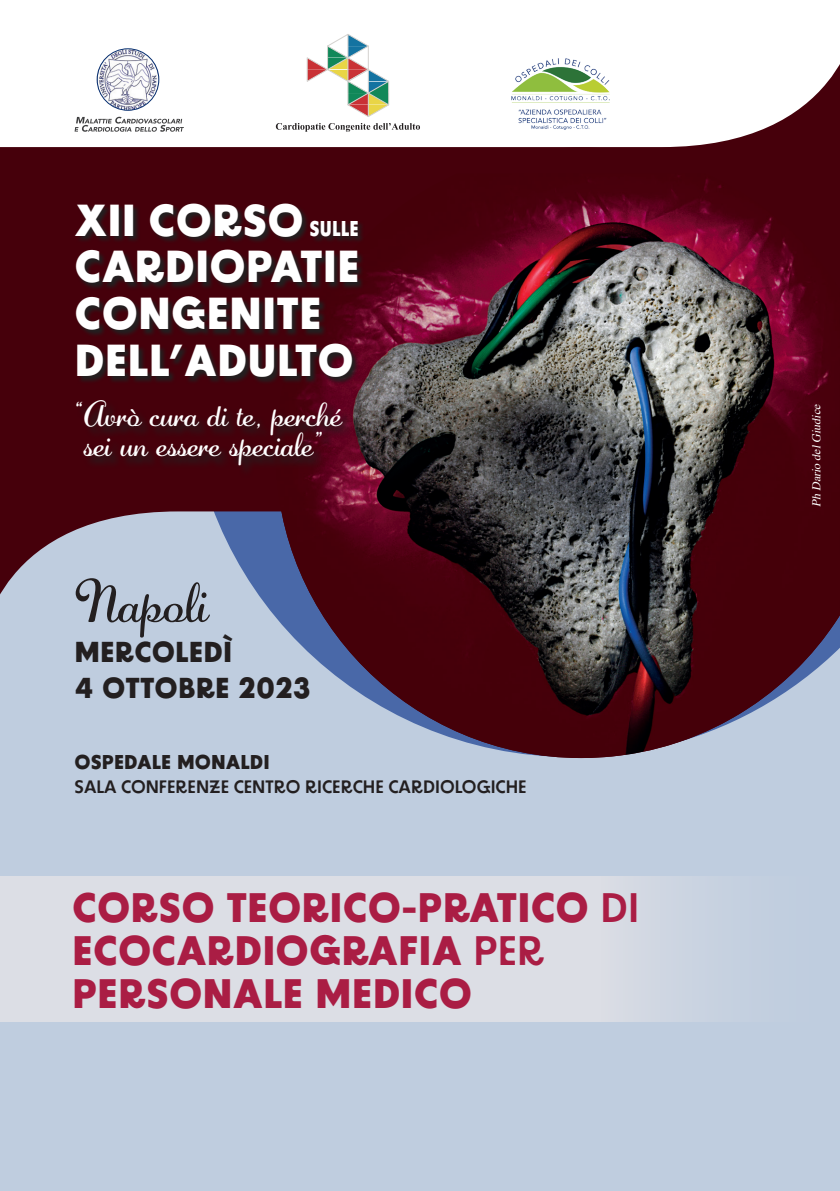
<style>
.page{position:relative;width:840px;height:1191px;background:#fff}
.page>*{position:absolute;margin:0;border:0;box-sizing:border-box;transform-origin:0 0}
.t1{font:56px "Adage Script JF";color:#231f20}
.t2{font:700 44.8px/46.8px "BD Supper";color:#fff}
.t3{font:700 41.2px/43px "BD Supper";color:#aa1d44}
.t4{font:33.4px/30.2px "Adage Script JF";color:#fff}
.t5{font:700 28.8px/35.6px "BD Supper";color:#231f20}
.t6{font:700 20px "BD Supper";color:#231f20}
.t7{font:18px "BD Supper";color:#231f20}
.t8{font:italic 12px "Times";color:#fff}
.s1{font-size:21.4px}
.s2{font-weight:400}
</style>
<div class="page">
<div style="left:0;top:640px;width:839px;height:551px;background:#bfcddf"></div>
<svg style="left:0;top:65px;width:839px;height:110px"></svg>
<svg style="left:0;top:175px;width:275px;height:465px;background:#72505f"></svg>
<div style="left:275px;top:147px;width:564px;height:27px;background:#46000b"></div>
<img style="left:275px;top:174px;width:564px;height:584px">
<svg style="left:75px;top:204px;width:290px;height:181px;background:#390b13"></svg>
<svg style="left:76px;top:400px;width:279px;height:77px;background:#450410"></svg>
<img style="left:97px;top:49px;width:62px;height:61px">
<div style="left:97px;top:48px;width:62px;height:63px;border:1px solid #052d6f;border-radius:50%"></div>
<svg style="left:74px;top:117px;width:110px;height:15px"></svg>
<img style="left:511px;top:58px;width:98px;height:74px">
<svg style="left:276px;top:34px;width:144px;height:98px"></svg>
<div style="left:0;top:876px;width:839px;height:146px;background:linear-gradient(to right,#e3e2e7,#cad3e1)"></div>
<p class="t2" style="left:74px;top:197px;width:286px">XII CORSO <span class="s1">SULLE<br></span>CARDIOPATIE<br>CONGENITE<br>DELL’ADULTO</p>
<p class="t4" style="left:74px;top:400px;width:268px">“Avrò cura di te, perché sei un essere speciale”</p>
<h1 class="t1" style="left:74px;top:565px;width:135px">Napoli</h1>
<p class="t5" style="left:74px;top:634px;width:238px">MERCOLEDÌ<br>4 OTTOBRE 2023</p>
<p class="t6" style="left:74px;top:749px;width:196px">OSPEDALE MONALDI</p>
<p class="t7" style="left:74px;top:775px;width:453px">SALA CONFERENZE CENTRO RICERCHE CARDIOLOGICHE</p>
<p class="t3" style="left:72px;top:886px;width:568px">CORSO TEORICO-PRATICO <span class="s2">DI<br></span>ECOCARDIOGRAFIA <span class="s2">PER<br></span>PERSONALE MEDICO</p>
<p class="t8" style="left:804px;top:506px;width:107px;rotate:-90deg">PhDariodelGiudice</p>
</div>
